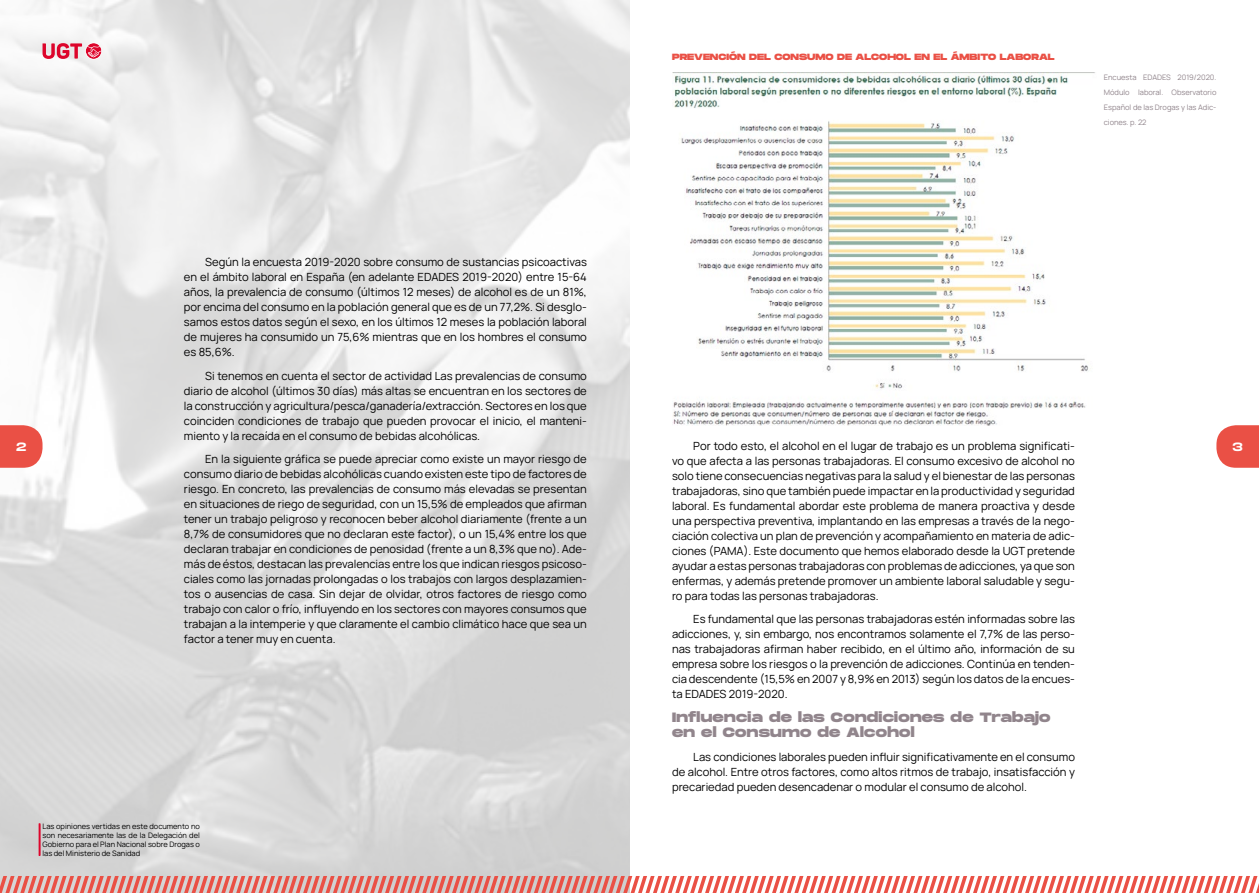
<style>
.page{position:relative;width:1259px;height:893px;background:#fff}
.page>*{position:absolute;margin:0;border:0;box-sizing:border-box;transform-origin:0 0}
.t1{font:800 13.5px/15px "Monument Extended";letter-spacing:.025em;color:#91858c}
.t2{font:12px "Monument Extended";color:#fff}
.t3{font:11.25px/15px "Manrope";color:#000;text-align:justify}
.t4{font:800 9px "Monument Extended";color:#ea5045}
.t5{font:7.5px/9px "Manrope";color:#000;text-align:justify}
.t6{font:7.5px/15px "Manrope";color:#91858c;text-align:justify}
</style>
<div class="page">
<img style="left:0;top:0;width:629px;height:876px">
<img style="left:672px;top:72px;width:423px;height:353px">
<div style="left:39px;top:823px;width:1px;height:33px;border:2px solid #dd052b"></div>
<svg style="left:0;top:876px;width:1259px;height:17px"></svg>
<svg style="left:43px;top:43px;width:59px;height:17px"></svg>
<svg style="left:1216px;top:425px;width:43px;height:43px;background:#ec6258"></svg>
<svg style="left:0;top:425px;width:43px;height:43px;background:#eb6258"></svg>
<p class="t4" style="left:672px;top:50px;width:384px">PREVENCIÓN DEL CONSUMO DE ALCOHOL EN EL ÁMBITO LABORAL</p>
<p class="t6" style="left:1104px;top:70px;width:114px">Encuesta EDADES 2019/2020.<br>Módulo laboral. Observatorio Español de las Drogas y las Adic&shy;ciones. p. 22</p>
<p class="t3" style="left:184px;top:254px;width:404px;text-indent:21px">Según la encuesta 2019-2020 sobre consumo de sustancias psicoactivas en el ámbito laboral en España (en adelante EDADES 2019-2020) entre 15-64 años, la prevalencia de consumo (últimos 12 meses) de alcohol es de un 81%, por encima del consumo en la población general que es de un 77,2%. Si desglo&shy;samos estos datos según el sexo, en los últimos 12 meses la población laboral de mujeres ha consumido un 75,6% mientras que en los hombres el consumo es 85,6%.</p>
<p class="t3" style="left:184px;top:368px;width:404px;text-indent:21px">Si tenemos en cuenta el sector de actividad Las prevalencias de consumo diario de alcohol (últimos 30 días) más altas se encuentran en los sectores de la construcción y agricultura/pesca/ganadería/extracción. Sectores en los que coinciden condiciones de trabajo que pueden provocar el inicio, el manteni&shy;miento y la recaída en el consumo de bebidas alcohólicas.</p>
<p class="t3" style="left:184px;top:451px;width:404px;text-indent:21px">En la siguiente gráfica se puede apreciar como existe un mayor riesgo de consumo diario de bebidas alcohólicas cuando existen este tipo de factores de riesgo. En concreto, las prevalencias de consumo más elevadas se presentan en situaciones de riego de seguridad, con un 15,5% de empleados que afirman tener un trabajo peligroso y reconocen beber alcohol diariamente (frente a un 8,7% de consumidores que no declaran este factor), o un 15,4% entre los que declaran trabajar en condiciones de penosidad (frente a un 8,3% que no). Ade&shy;más de éstos, destacan las prevalencias entre los que indican riesgos psicoso&shy;ciales como las jornadas prolongadas o los trabajos con largos desplazamien&shy;tos o ausencias de casa. Sin dejar de olvidar, otros factores de riesgo como trabajo con calor o frío, influyendo en los sectores con mayores consumos que trabajan a la intemperie y que claramente el cambio climático hace que sea un factor a tener muy en cuenta.</p>
<p class="t3" style="left:672px;top:438px;width:404px;text-indent:21px">Por todo esto, el alcohol en el lugar de trabajo es un problema significati&shy;vo que afecta a las personas trabajadoras. El consumo excesivo de alcohol no solo tiene consecuencias negativas para la salud y el bienestar de las personas trabajadoras, sino que también puede impactar en la productividad y seguridad laboral. Es fundamental abordar este problema de manera proactiva y desde una perspectiva preventiva, implantando en las empresas a través de la nego&shy;ciación colectiva un plan de prevención y acompañamiento en materia de adic&shy;ciones (PAMA). Este documento que hemos elaborado desde la UGT pretende ayudar a estas personas trabajadoras con problemas de adicciones, ya que son enfermas, y además pretende promover un ambiente laboral saludable y segu&shy;ro para todas las personas trabajadoras.</p>
<p class="t3" style="left:672px;top:611px;width:404px;text-indent:21px">Es fundamental que las personas trabajadoras estén informadas sobre las adicciones, y, sin embargo, nos encontramos solamente el 7,7% de las perso&shy;nas trabajadoras afirman haber recibido, en el último año, información de su empresa sobre los riesgos o la prevención de adicciones. Continúa en tenden&shy;cia descendente (15,5% en 2007 y 8,9% en 2013) según los datos de la encues&shy;ta EDADES 2019-2020.</p>
<p class="t1" style="left:672px;top:709px;width:380px">Influencia de las Condiciones de Trabajo en el Consumo de Alcohol</p>
<p class="t3" style="left:672px;top:748px;width:404px;text-indent:21px">Las condiciones laborales pueden influir significativamente en el consumo de alcohol. Entre otros factores, como altos ritmos de trabajo, insatisfacción y precariedad pueden desencadenar o modular el consumo de alcohol.</p>
<p class="t2" style="left:16px;top:438px;width:12px">2</p>
<p class="t2" style="left:1232px;top:438px;width:12px">3</p>
<p class="t5" style="left:43px;top:821px;width:159px">Las opiniones vertidas en este documento no son necesariamente las de la Delegación del Gobierno para el Plan Nacional sobre Drogas o las del Ministerio de Sanidad</p>
</div>
